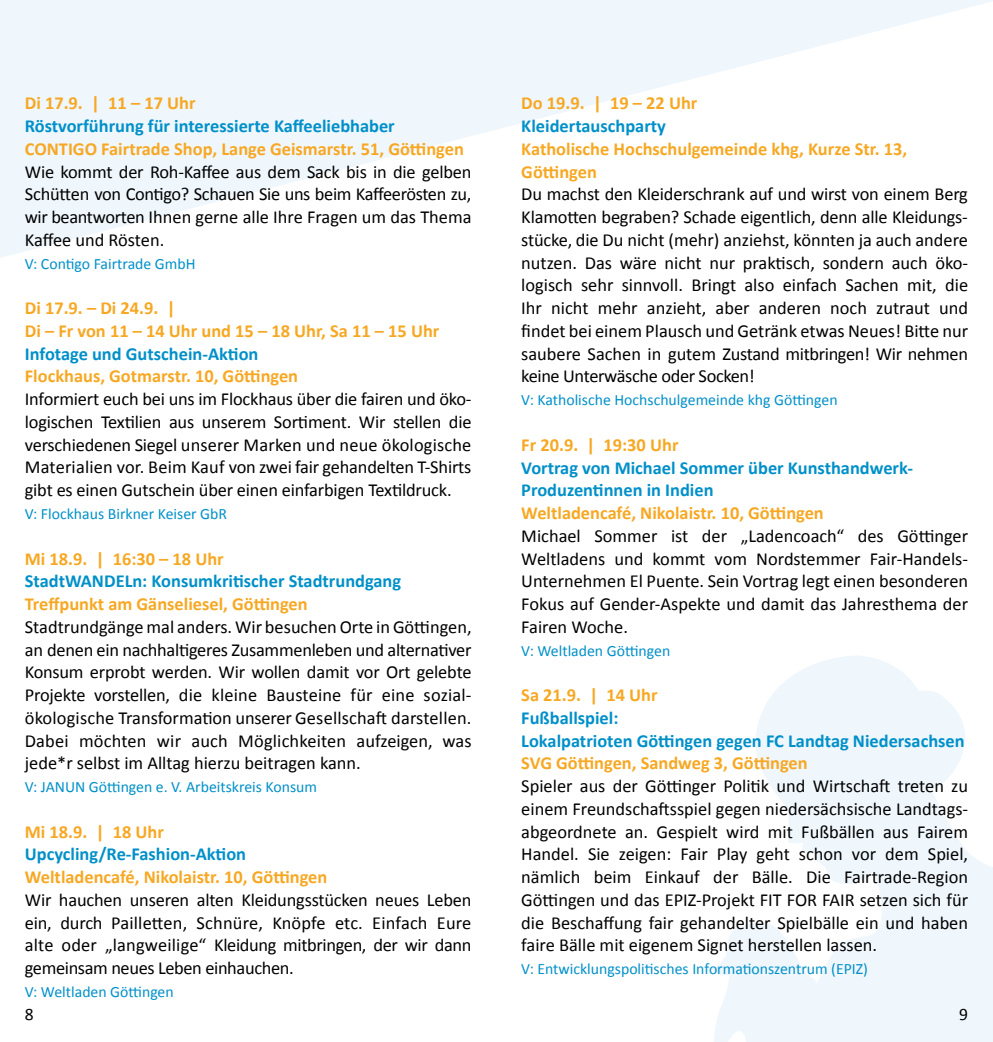
<style>
.page{position:relative;width:993px;height:1042px;background:#fff}
.page>*{position:absolute;margin:0;border:0;box-sizing:border-box;transform-origin:0 0}
.t1{font:18.38px/22.8px "Calibri";letter-spacing:-.01em;color:#000;text-align:justify}
.t2{font:700 18.38px/22.8px "Calibri";color:#f7a823}
.t3{font:700 18.38px/22.8px "Calibri";color:#0090c9}
.t4{font:17.5px "Calibri";color:#000}
.t5{font:15.75px "Calibri";color:#0090c9}
</style>
<div class="page">
<svg style="left:0;top:0;width:992px;height:258px;fill:#eff6fc"></svg>
<svg style="left:714px;top:656px;width:278px;height:386px;fill:#eff6fc"></svg>
<p class="t2" style="left:25px;top:92px;width:172px">Di 17.9. | 11 – 17 Uhr</p>
<p class="t3" style="left:25px;top:115px;width:371px">Röstvorführung für interessierte Kaffeeliebhaber</p>
<p class="t2" style="left:25px;top:137px;width:440px">CONTIGO Fairtrade Shop, Lange Geismarstr. 51, Göttingen</p>
<p class="t1" style="left:25px;top:160px;width:448px">Wie kommt der Roh-Kaffee aus dem Sack bis in die gelben Schütten von Contigo? Schauen Sie uns beim Kaffeerösten zu, wir beantworten Ihnen gerne alle Ihre Fragen um das Thema Kaffee und Rösten.</p>
<p class="t5" style="left:25px;top:253px;width:172px">V: Contigo Fairtrade GmbH</p>
<p class="t2" style="left:25px;top:297px;width:416px">Di 17.9. – Di 24.9. |<br>Di – Fr von 11 – 14 Uhr und 15 – 18 Uhr, Sa 11 – 15 Uhr</p>
<p class="t3" style="left:25px;top:342px;width:235px">Infotage und Gutschein-Aktion</p>
<p class="t2" style="left:25px;top:365px;width:275px">Flockhaus, Gotmarstr. 10, Göttingen</p>
<p class="t1" style="left:25px;top:388px;width:448px">Informiert euch bei uns im Flockhaus über die fairen und öko&shy;logischen Textilien aus unserem Sortiment. Wir stellen die verschiedenen Siegel unserer Marken und neue ökologische Materialien vor. Beim Kauf von zwei fair gehandelten T-Shirts gibt es einen Gutschein über einen einfarbigen Textildruck.</p>
<p class="t5" style="left:25px;top:504px;width:204px">V: Flockhaus Birkner Keiser GbR</p>
<p class="t2" style="left:25px;top:547px;width:200px">Mi 18.9. | 16:30 – 18 Uhr</p>
<p class="t3" style="left:25px;top:570px;width:378px">StadtWANDELn: Konsumkritischer Stadtrundgang</p>
<p class="t2" style="left:25px;top:592px;width:284px">Treffpunkt am Gänseliesel, Göttingen</p>
<p class="t1" style="left:25px;top:615px;width:448px">Stadtrundgänge mal anders. Wir besuchen Orte in Göttingen, an denen ein nachhaltigeres Zusammenleben und alternativer Konsum erprobt werden. Wir wollen damit vor Ort gelebte Projekte vorstellen, die kleine Bausteine für eine sozial&shy;ökologische Transformation unserer Gesellschaft darstellen.<br>Dabei möchten wir auch Möglichkeiten aufzeigen, was jede*r selbst im Alltag hierzu beitragen kann.</p>
<p class="t5" style="left:25px;top:777px;width:294px">V: JANUN Göttingen e. V. Arbeitskreis Konsum</p>
<p class="t2" style="left:25px;top:820px;width:141px">Mi 18.9. | 18 Uhr</p>
<p class="t3" style="left:25px;top:843px;width:223px">Upcycling/Re-Fashion-Aktion</p>
<p class="t2" style="left:25px;top:865px;width:304px">Weltladencafé, Nikolaistr. 10, Göttingen</p>
<p class="t1" style="left:25px;top:888px;width:448px">Wir hauchen unseren alten Kleidungsstücken neues Leben ein, durch Pailletten, Schnüre, Knöpfe etc. Einfach Eure alte oder „langweilige“ Kleidung mitbringen, der wir dann gemeinsam neues Leben einhauchen.</p>
<p class="t5" style="left:25px;top:981px;width:150px">V: Weltladen Göttingen</p>
<p class="t2" style="left:521px;top:92px;width:177px">Do 19.9. | 19 – 22 Uhr</p>
<p class="t3" style="left:521px;top:115px;width:146px">Kleidertauschparty</p>
<p class="t2" style="left:521px;top:137px;width:387px">Katholische Hochschulgemeinde khg, Kurze Str. 13,<br>Göttingen</p>
<p class="t1" style="left:521px;top:183px;width:448px">Du machst den Kleiderschrank auf und wirst von einem Berg Klamotten begraben? Schade eigentlich, denn alle Kleidungs&shy;stücke, die Du nicht (mehr) anziehst, könnten ja auch andere nutzen. Das wäre nicht nur praktisch, sondern auch öko&shy;logisch sehr sinnvoll. Bringt also einfach Sachen mit, die Ihr nicht mehr anzieht, aber anderen noch zutraut und findet bei einem Plausch und Getränk etwas Neues! Bitte nur saubere Sachen in gutem Zustand mitbringen! Wir nehmen keine Unterwäsche oder Socken!</p>
<p class="t5" style="left:521px;top:390px;width:318px">V: Katholische Hochschulgemeinde khg Göttingen</p>
<p class="t2" style="left:521px;top:433px;width:159px">Fr 20.9. | 19:30 Uhr</p>
<p class="t3" style="left:521px;top:456px;width:393px">Vortrag von Michael Sommer über Kunsthandwerk-<br>Produzentinnen in Indien</p>
<p class="t2" style="left:521px;top:501px;width:304px">Weltladencafé, Nikolaistr. 10, Göttingen</p>
<p class="t1" style="left:521px;top:524px;width:448px">Michael Sommer ist der „Ladencoach“ des Göttinger Weltladens und kommt vom Nordstemmer Fair-Handels-Unternehmen El Puente. Sein Vortrag legt einen besonderen Fokus auf Gender-Aspekte und damit das Jahresthema der Fairen Woche.</p>
<p class="t5" style="left:521px;top:640px;width:150px">V: Weltladen Göttingen</p>
<p class="t2" style="left:521px;top:683px;width:138px">Sa 21.9. | 14 Uhr</p>
<p class="t3" style="left:521px;top:706px;width:445px">Fußballspiel:<br>Lokalpatrioten Göttingen gegen FC Landtag Niedersachsen</p>
<p class="t2" style="left:521px;top:752px;width:288px">SVG Göttingen, Sandweg 3, Göttingen</p>
<p class="t1" style="left:521px;top:774px;width:448px">Spieler aus der Göttinger Politik und Wirtschaft treten zu einem Freundschaftsspiel gegen niedersächsische Landtags&shy;abgeordnete an. Gespielt wird mit Fußbällen aus Fairem Handel. Sie zeigen: Fair Play geht schon vor dem Spiel, nämlich beim Einkauf der Bälle. Die Fairtrade-Region Göttingen und das EPIZ-Projekt FIT FOR FAIR setzen sich für die Beschaffung fair gehandelter Spielbälle ein und haben faire Bälle mit eigenem Signet herstellen lassen.</p>
<p class="t5" style="left:521px;top:959px;width:348px">V: Entwicklungspolitisches Informationszentrum (EPIZ)</p>
<p class="t4" style="left:25px;top:1003px;width:10px">8</p>
<p class="t4" style="left:958px;top:1003px;width:10px">9</p>
</div>
